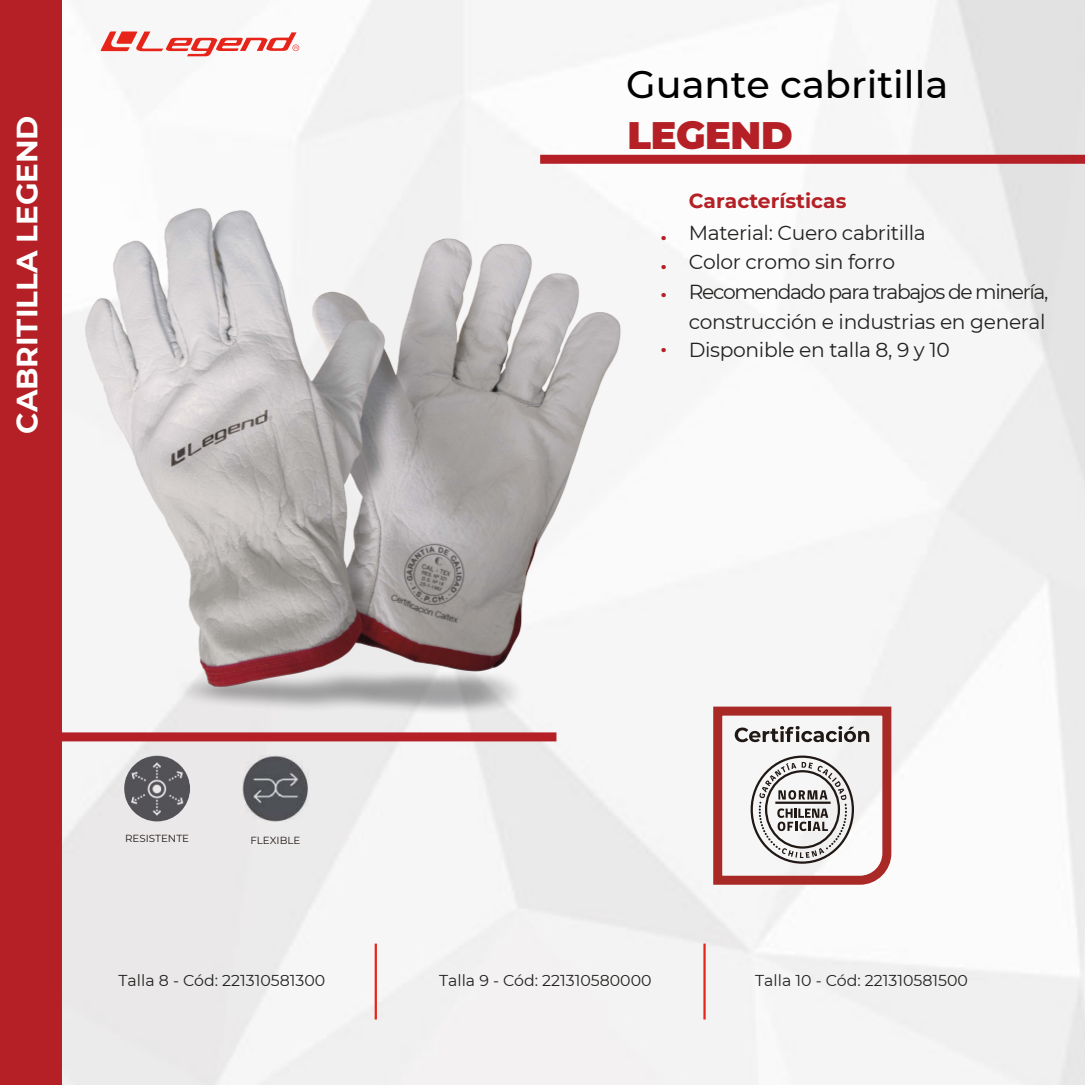
<style>
.page{position:relative;width:1085px;height:1085px;background:#fff}
.page>*{position:absolute;margin:0;border:0;box-sizing:border-box;transform-origin:0 0}
.t1{font:500 38.25px "Montserrat";color:#000}
.t2{font:900 38.25px "Montserrat";letter-spacing:-.01em;color:#b42025}
.t3{font:700 29.25px "Montserrat";color:#fff}
.t4{font:700 22.5px/28.1px "Montserrat";color:#b42025;text-align:justify}
.t5{font:20.25px "Montserrat";letter-spacing:-.02em;color:#222220}
.t6{font:20.25px "Montserrat";letter-spacing:-.065em;color:#222220}
.t7{font:700 20.25px "Montserrat";color:#b42025}
.t8{font:15.75px "Montserrat";color:#222220}
.t9{font:10.35px "Montserrat";color:#211915}
</style>
<div class="page">
<img style="left:62px;top:0;width:1022px;height:1084px">
<div style="left:540px;top:155px;width:544px;height:9px;background:#b42025"></div>
<div style="left:0;top:0;width:62px;height:1084px;background:#b42025"></div>
<svg style="left:100px;top:31px;width:199px;height:25px"></svg>
<hr style="left:374px;top:943px;width:3px;height:76px;background:#e72419">
<hr style="left:703px;top:943px;width:2px;height:76px;background:#e72419">
<img style="left:67px;top:186px;width:576px;height:556px">
<svg style="left:708px;top:702px;width:187px;height:187px"></svg>
<div style="left:0;top:732px;width:556px;height:9px;background:#b42025"></div>
<img style="left:242px;top:755px;width:66px;height:66px">
<img style="left:124px;top:755px;width:66px;height:66px;border-radius:33px">
<h1 class="t1" style="left:626px;top:57px;width:323px">Guante cabritilla</h1>
<h2 class="t3" style="left:6px;top:434px;width:320px;rotate:-90deg">CABRITILLA LEGEND</h2>
<h1 class="t2" style="left:627px;top:107px;width:167px">LEGEND</h1>
<p class="t7" style="left:688px;top:186px;width:159px">Características</p>
<p class="t5" style="left:688px;top:219px;width:238px">Material: Cuero cabritilla</p>
<p class="t4" style="left:660px;top:217px;width:7px">. . .</p>
<p class="t5" style="left:688px;top:247px;width:208px">Color cromo sin forro</p>
<p class="t6" style="left:688px;top:278px;width:361px">Recomendado para trabajos de minería,</p>
<p class="t5" style="left:688px;top:307px;width:358px">construcción e industrias en general</p>
<p class="t5" style="left:660px;top:335px;width:290px"><sup>.</sup> Disponible en talla 8, 9 y 10</p>
<p class="t9" style="left:125px;top:831px;width:66px">RESISTENTE</p>
<p class="t9" style="left:250px;top:833px;width:52px">FLEXIBLE</p>
<p class="t8" style="left:119px;top:969px;width:208px">Talla 8 - Cód: 221310581300</p>
<p class="t8" style="left:439px;top:969px;width:214px">Talla 9 - Cód: 221310580000</p>
<p class="t8" style="left:755px;top:969px;width:214px">Talla 10 - Cód: 221310581500</p>
</div>
